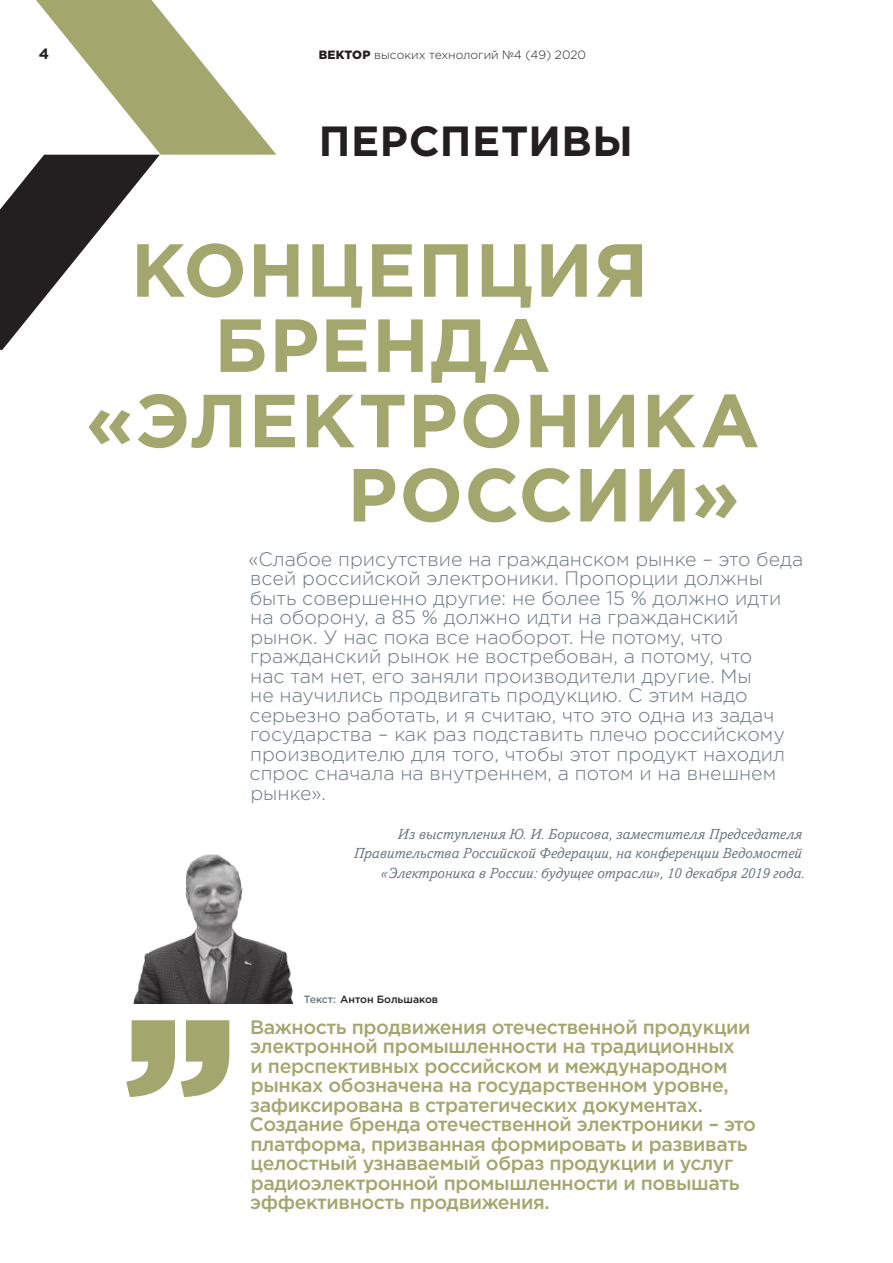
<style>
.page{position:relative;width:893px;height:1263px;background:#fff}
.page>*{position:absolute;margin:0;border:0;box-sizing:border-box;transform-origin:0 0}
.t1{font:700 75px "Gotham Pro";letter-spacing:.02em;color:#a3a76e}
.t2{font:700 42.15px "Gotham Pro";color:#231f20}
.t3{font:300 19.5px/19.5px "Gotham Pro";color:#697880}
.t4{font:500 19.5px/19.5px "Gotham Pro";letter-spacing:-.02em;color:#a3a76e}
.t5{font:italic 15px/19.5px "Amasis MTW1 G";color:#697880;text-align:right}
.t6{font:700 15px "Gotham Pro";color:#231f20}
.t7{font:300 12px "Gotham Pro";color:#231f20}
.t8{font:500 10.5px "Gotham Pro";color:#231f20}
.s1{font-weight:900}
.s2{color:#697880}
</style>
<div class="page">
<svg style="left:0;top:0;width:276px;height:350px"></svg>
<svg style="left:181px;top:1020px;width:48px;height:77px"></svg>
<svg style="left:126px;top:1020px;width:49px;height:77px"></svg>
<img style="left:133px;top:854px;width:160px;height:149px">
<p class="t6" style="left:39px;top:45px;width:12px">4</p>
<p class="t7" style="left:319px;top:48px;width:269px"><span class="s1">ВЕКТОР</span> высоких технологий №4 (49) 2020</p>
<h2 class="t2" style="left:319px;top:117px;width:32px">перспетивы</h2>
<h1 class="t1" style="left:131px;top:227px;width:519px">Кон цеп ция</h1>
<h1 class="t1" style="left:214px;top:302px;width:111px">бренда</h1>
<h1 class="t1" style="left:86px;top:377px;width:163px">«Электроника</h1>
<h1 class="t1" style="left:347px;top:451px;width:110px">России</h1>
<h1 class="t1" style="left:691px;top:451px;width:50px">»</h1>
<p class="t3" style="left:248px;top:549px;width:556px">«Слабое присутствие на гражданском рынке – это беда всей российской электроники. Пропорции должны быть совершенно другие: не более 15 % должно идти на оборону, а 85 % должно идти на гражданский рынок. У нас пока все наоборот. Не потому, что гражданский рынок не востребован, а потому, что<br>нас там нет, его заняли производители другие. Мы<br>не научились продвигать продукцию. С этим надо серьезно работать, и я считаю, что это одна из задач государства – как раз подставить плечо российскому производителю для того, чтобы этот продукт находил спрос сначала на внутреннем, а потом и на внешнем рынке».</p>
<p class="t5" style="left:354px;top:824px;width:453px">Из выступления Ю. И. Борисова, заместителя Председателя<br>Правительства Российской Федерации, на конференции Ведомостей «Электроника в России: будущее отрасли», 10 декабря 2019 года.</p>
<p class="t8" style="left:304px;top:993px;width:136px"><span class="s2">Текст:</span> Антон Большаков</p>
<p class="t4" style="left:249px;top:1016px;width:508px">Важность продвижения отечественной продукции электронной промышленности на традиционных<br>и перспективных российском и международном рынках обозначена на государственном уровне, зафиксирована в стратегических документах.<br>Создание бренда отечественной электроники – это платформа, призванная формировать и развивать целостный узнаваемый образ продукции и услуг радиоэлектронной промышленности и повышать эффективность продвижения.</p>
</div>
